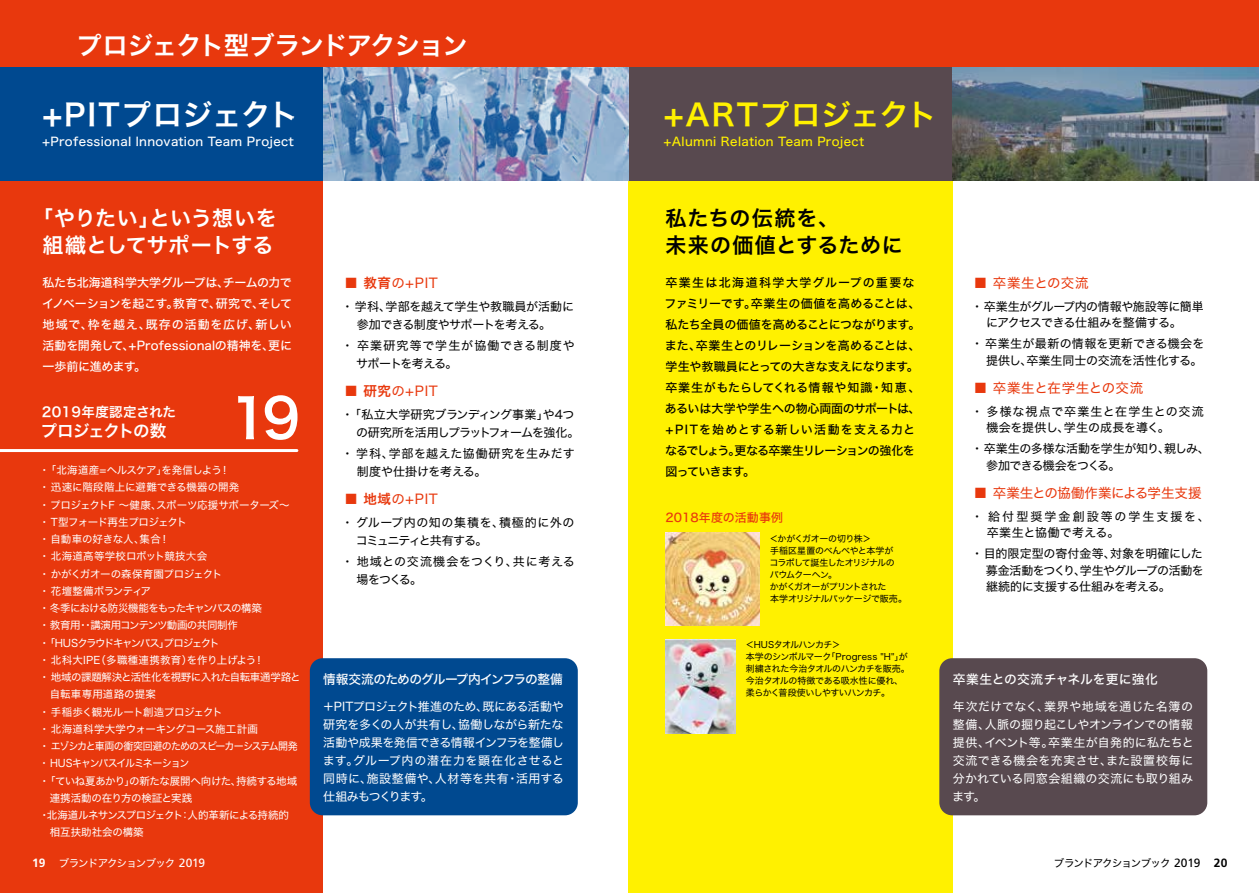
<style>
.page{position:relative;width:1259px;height:893px;background:#fff}
.page>*{position:absolute;margin:0;border:0;box-sizing:border-box;transform-origin:0 0}
.t1{font:54px "Hira Kaku Std W6";color:#fff}
.t2{font:30px "Hira Kaku Std W6";letter-spacing:.02em;color:#fff}
.t3{font:30px "Hira Kaku Std W6";letter-spacing:.02em;color:#fff100}
.t4{font:25.5px "Hira Kaku Std W6";letter-spacing:-.05em;color:#fff}
.t5{font:21px/27px "Hira Kaku Std W6";color:#fff;text-align:center}
.t6{font:21px/27px "Hira Kaku Std W6";letter-spacing:.04em;color:#000}
.t7{font:16.5px "Hira Kaku Std W6";letter-spacing:-.07em;color:#fff}
.t8{font:13.5px "Hira Kaku Std W4";color:#e8380d}
.t9{font:13.5px "Hira Kaku Std W4";letter-spacing:.035em;color:#e8380d}
.t10{font:13.5px "Hira Kaku Std W6";letter-spacing:.025em;color:#fff}
.t11{font:12.75px "Hira Kaku Std W5";letter-spacing:-.055em;color:#fff}
.t12{font:12.75px "Hira Kaku Std W5";letter-spacing:.01em;color:#fff}
.t13{font:12px/18px "Hira Kaku Std W4";letter-spacing:.015em;color:#fff;text-align:justify}
.t14{font:12px/21px "Hira Kaku Std W5";letter-spacing:-.01em;color:#000}
.t15{font:12px/21px "Hira Kaku Std W5";letter-spacing:.025em;color:#fff;text-align:justify}
.t16{font:12px/16.5px "Hira Kaku Std W4";letter-spacing:-.01em;color:#000}
.t17{font:12px/16.5px "Hira Kaku Std W4";letter-spacing:-.035em;color:#000}
.t18{font:12px/18px "Hira Kaku Std W4";letter-spacing:-.045em;color:#000}
.t19{font:12px/16.5px "Hira Kaku Std W4";letter-spacing:.025em;color:#000}
.t20{font:12px/18px "Hira Kaku Std W4";letter-spacing:.035em;color:#000}
.t21{font:12px/18px "Hira Kaku Std W4";letter-spacing:.02em;color:#000}
.t22{font:12px/18px "Hira Kaku Std W4";letter-spacing:.055em;color:#000}
.t23{font:12px/16.5px "Hira Kaku Std W4";letter-spacing:.145em;color:#000}
.t24{font:12px/18px "Hira Kaku Std W4";letter-spacing:.015em;color:#000}
.t25{font:12px "Hira Kaku Std W5";letter-spacing:.025em;color:#fff100}
.t26{font:12px "Hira Kaku Std W5";letter-spacing:.01em;color:#e8380d}
.t27{font:10.5px "Hira Kaku Std W4";letter-spacing:-.04em;color:#fff}
.t28{font:10.5px "Hira Kaku Std W4";letter-spacing:-.005em;color:#fff}
.t29{font:10.5px "Hira Kaku Std W4";letter-spacing:-.09em;color:#fff}
.t30{font:10.5px "Hira Kaku Std W4";letter-spacing:.025em;color:#fff}
.t31{font:10.5px "Hira Kaku Std W4";letter-spacing:-.085em;color:#fff}
.t32{font:10.5px "Hira Kaku Std W4";letter-spacing:-.13em;color:#fff}
.t33{font:10.5px "Hira Kaku Std W4";letter-spacing:-.09em;color:#000}
.t34{font:10.5px "Hira Kaku Std W4";letter-spacing:-.105em;color:#fff;scale:.95 1}
.t35{font:10.5px "Hira Kaku Std W4";letter-spacing:.015em;color:#fff}
.t36{font:10.5px "Hira Kaku Std W4";color:#fff}
.t37{font:9px/12px "Hira Kaku Std W4";letter-spacing:-.045em;color:#000}
.s1{font-family:"Hira Kaku Pro W3"}
.s2{font-family:"Hira Kaku Std W6"}
.s3{font-family:"Frutiger";font-weight:700;font-size:12px}
.s4{font-family:"Frutiger";font-size:12px}
</style>
<div class="page">
<div style="left:0;top:67px;width:629px;height:114px;background:#004990"></div>
<div style="left:629px;top:67px;width:324px;height:114px;background:#58494f"></div>
<div style="left:0;top:0;width:1259px;height:67px;background:#e8380d"></div>
<div style="left:0;top:181px;width:323px;height:712px;background:#e8380d"></div>
<div style="left:629px;top:181px;width:324px;height:712px;background:#fff100"></div>
<img style="left:665px;top:640px;width:71px;height:93px">
<img style="left:665px;top:533px;width:95px;height:92px">
<img style="left:323px;top:67px;width:306px;height:114px">
<hr style="left:0;top:449px;width:297px;height:3px;background:#fff">
<img style="left:953px;top:67px;width:306px;height:114px">
<div style="left:310px;top:658px;width:268px;height:157px;background:#004990;border-radius:13px"></div>
<div style="left:939px;top:658px;width:268px;height:157px;background:#58494f;border-radius:13px"></div>
<h3 class="t4" style="left:77px;top:25px;width:393px">プロジェクト型ブランドアクション</h3>
<h2 class="t2" style="left:42px;top:92px;width:258px">+PITプロジェクト</h2>
<p class="t15" style="left:42px;top:131px;width:253px">+ProfessionaI lnnovation Team Project</p>
<h3 class="t5" style="left:32px;top:205px;width:246px">「やりたい」という想いを組織としてサポートする</h3>
<p class="t15" style="left:42px;top:272px;width:251px">私たち北海道科学大学グループは、チームの力でイノベーションを起こす。教育で、研究で、そして地域で、枠を越え、既存の活動を広げ、新しい活動を開発して、+Professionalの精神を、更に一歩前に進めます。</p>
<h1 class="t1" style="left:230px;top:377px;width:72px">19</h1>
<p class="t10" style="left:42px;top:401px;width:136px">2019年度認定された</p>
<h3 class="t7" style="left:41px;top:418px;width:127px">プロジェクトの数</h3>
<p class="t27" style="left:39px;top:462px;width:192px">・ 「北海道産=ヘルスケア」を発信しよう！</p>
<p class="t28" style="left:39px;top:479px;width:202px">・ 迅速に階段階上に避難できる機器の開発</p>
<p class="t27" style="left:39px;top:497px;width:252px">・ プロジェクトF ～健康、スポーツ応援サポーターズ～</p>
<p class="t27" style="left:39px;top:514px;width:149px">・ T型フォード再生プロジェクト</p>
<p class="t28" style="left:39px;top:531px;width:132px">・ 自動車の好きな人、集合！</p>
<p class="t30" style="left:39px;top:548px;width:170px">・ 北海道高等学校ロボット競技<span class="s1">大</span>会</p>
<p class="t27" style="left:39px;top:566px;width:185px">・ かがくガオーの森保育園プロジェクト</p>
<p class="t27" style="left:39px;top:583px;width:114px">・ 花壇整備ボランティア</p>
<p class="t31" style="left:39px;top:600px;width:224px">・ 冬季における防災機能をもったキャンパスの構築</p>
<p class="t27" style="left:39px;top:617px;width:200px">・ 教育用・・講演用コンテンツ動画の共同制作</p>
<p class="t32" style="left:39px;top:635px;width:182px">・ 「HUSクラウドキャンパス」プロジェクト</p>
<p class="t30" style="left:39px;top:652px;width:227px">・ 北科大IPE（多職種連携教育）を作り上げよう！</p>
<p class="t27" style="left:39px;top:669px;width:263px">・ 地域の課題解決と活性化を視野に入れた自転車通学路と</p>
<p class="t35" style="left:50px;top:686px;width:108px">自転車専用道路の提案</p>
<p class="t27" style="left:39px;top:704px;width:185px">・ 手稲歩く観光ルート創造プロジェクト</p>
<p class="t28" style="left:39px;top:721px;width:220px">・ 北海道科学大学ウォーキングコース施工計画</p>
<p class="t29" style="left:39px;top:738px;width:260px">・ エゾシカと車両の衝突回避のためのスピーカーシステム開発</p>
<p class="t34" style="left:39px;top:755px;width:160px">・ HUSキャンパスイルミネーション</p>
<p class="t27" style="left:39px;top:773px;width:260px">・ 「ていね夏あかり」の新たな展開へ向けた、持続する地域</p>
<p class="t27" style="left:50px;top:790px;width:144px">連携活動の在り方の検証と実践</p>
<p class="t27" style="left:39px;top:807px;width:251px">・北海道ルネサンスプロジェクト：人的革新による持続的</p>
<p class="t36" style="left:50px;top:824px;width:95px">相互扶助社会の構築</p>
<p class="t8" style="left:344px;top:273px;width:95px"><span class="s1">■</span> <span class="s2">教育</span>の+PIT</p>
<p class="t16" style="left:341px;top:297px;width:234px;line-height:18px">・ 学科、学部を越えて学生や教職員が活動に　参加できる制度やサポートを考える。</p>
<p class="t22" style="left:341px;top:336px;width:235px">・ 卒業研究等で学生が協働できる制度や　サポートを考える。</p>
<p class="t8" style="left:344px;top:381px;width:95px"><span class="s1">■</span> <span class="s2">研究</span>の+PIT</p>
<p class="t18" style="left:341px;top:405px;width:239px">・ 「私立大学研究ブランディング事業」や4つ　の研究所を活用しプラットフォームを強化。</p>
<p class="t21" style="left:341px;top:444px;width:235px">・ 学科、学部を越えた協働研究を生みだす　制度や仕掛けを考える。</p>
<p class="t8" style="left:344px;top:489px;width:95px"><span class="s1">■</span> <span class="s2">地域</span>の+PIT</p>
<p class="t20" style="left:341px;top:513px;width:234px">・ グループ内の知の集積を、積極的に外の　コミュニティと共有する。</p>
<p class="t24" style="left:341px;top:552px;width:235px">・ 地域との交流機会をつくり、共に考える　場をつくる。</p>
<p class="t11" style="left:323px;top:670px;width:241px">情報交流のためのグループ内インフラの整備</p>
<p class="t13" style="left:323px;top:697px;width:243px">＋PITプロジェクト推進のため、既にある活動や研究を多くの人が共有し、協働しながら新たな活動や成果を発信できる情報インフラを整備します。グループ内の潜在力を顕在化させると同時に、施設整備や、人材等を共有・活用する仕組みもつくります。</p>
<h2 class="t3" style="left:663px;top:92px;width:275px">+ARTプロジェクト</h2>
<p class="t25" style="left:663px;top:133px;width:202px">+Alumni Relation Team Project</p>
<h3 class="t6" style="left:665px;top:205px;width:239px">私たちの伝統を、<br>未来の価値とするために</h3>
<p class="t14" style="left:664px;top:272px;width:257px">卒業生は北海道科学大学グループの重要なファミリーです。卒業生の価値を高めることは、私たち全員の価値を高めることにつながります。また、卒業生とのリレーションを高めることは、学生や教職員にとっての大きな支えになります。卒業生がもたらしてくれる情報や知識・知恵、あるいは大学や学生への物心両面のサポートは、+PITを始めとする新しい活動を支える力となるでしょう。更なる卒業生リレーションの強化を図っていきます。</p>
<p class="t26" style="left:665px;top:509px;width:119px">2018年度の活動事例</p>
<p class="t37" style="left:769px;top:533px;width:139px">＜かがくガオーの切り株＞<br>手稲区星置のべんべやと本学が<br>コラボして誕生したオリジナルの<br>バウムクーヘン。<br>かがくガオーがプリントされた<br>本学オリジナルパッケージで販売。</p>
<p class="t37" style="left:745px;top:639px;width:166px">＜HUSタオルハンカチ＞<br>本学のシンボルマーク「Progress "H"」が刺繍された今治タオルのハンカチを販売。今治タオルの特徴である吸水性に優れ、柔らかく普段使いしやすいハンカチ。</p>
<p class="t9" style="left:974px;top:273px;width:116px"><span class="s1">■</span> 卒業生との交流</p>
<p class="t17" style="left:971px;top:298px;width:234px">・ 卒業生がグループ内の情報や施設等に簡単　にアクセスできる仕組みを整備する。</p>
<p class="t16" style="left:971px;top:335px;width:235px">・ 卒業生が最新の情報を更新できる機会を　提供し、卒業生同士の交流を活性化する。</p>
<p class="t9" style="left:974px;top:378px;width:171px"><span class="s1">■</span> 卒業生と在学生との交流</p>
<p class="t19" style="left:971px;top:403px;width:234px">・ 多様な視点で卒業生と在学生との交流　機会を提供し、学生の成長を導く。</p>
<p class="t17" style="left:971px;top:440px;width:240px">・ 卒業生の多様な活動を学生が知り、親しみ、　参加できる機会をつくる。</p>
<p class="t8" style="left:974px;top:483px;width:229px"><span class="s1">■</span> 卒業生との協働作業による学生支援</p>
<p class="t23" style="left:986px;top:508px;width:224px;text-indent:-16px">・ 給付型奨学金創設等の学生支援を、卒業生と協働で考える。</p>
<p class="t16" style="left:971px;top:545px;width:234px;text-align:justify">・ 目的限定型の寄付金等、対象を明確にした　募金活動をつくり、学生やグループの活動を　継続的に支援する仕組みを考える。</p>
<p class="t12" style="left:953px;top:670px;width:206px">卒業生との交流チャネルを更に強化</p>
<p class="t13" style="left:952px;top:697px;width:243px">年次だけでなく、業界や地域を通じた名簿の整備、人脈の掘り起こしやオンラインでの情報提供、イベント等。卒業生が自発的に私たちと交流できる機会を充実させ、また設置校毎に分かれている同窓会組織の交流にも取り組みます。</p>
<p class="t29" style="left:32px;top:855px;width:175px"><span class="s3">19</span> ブランドアクションブック <span class="s4">2019</span></p>
<p class="t33" style="left:1054px;top:855px;width:175px">ブランドアクションブック <span class="s4">2019</span> <span class="s3">20</span></p>
</div>
